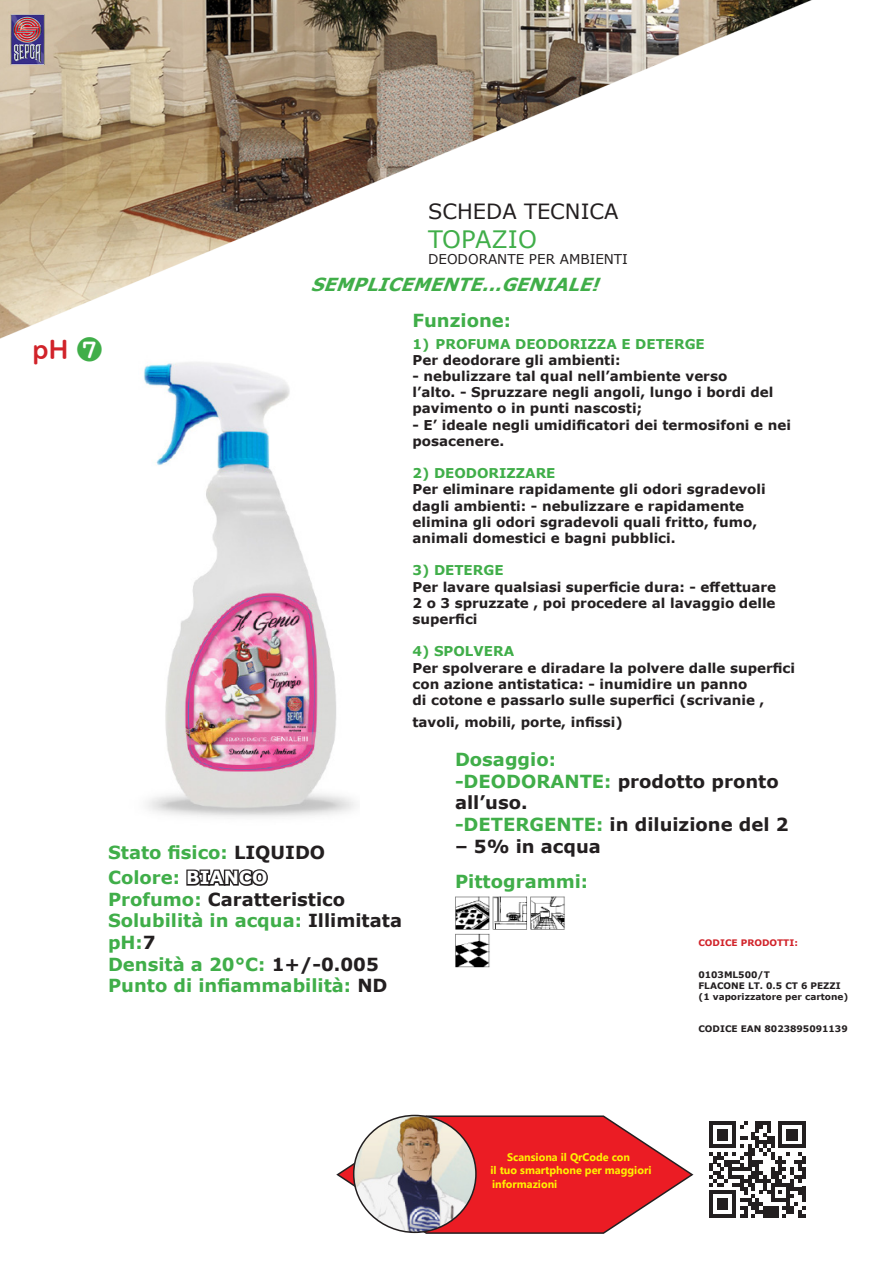
<style>
.page{position:relative;width:893px;height:1263px;background:#fff}
.page>*{position:absolute;margin:0;border:0;box-sizing:border-box;transform-origin:0 0}
.t1{font:25.5px "UD Digi Kyokasho NP B";color:#d1232a}
.t2{font:24px "Verdana";color:#40ae49}
.t3{font:21px "Verdana";color:#231f20}
.t4{font:700 18px "Verdana";color:#40ae49}
.t5{font:700 18px/21.6px "Verdana";color:#231f20}
.t6{font:italic 700 18px "Verdana";color:#40ae49}
.t7{font:700 13.5px/16.2px "Verdana";color:#231f20}
.t8{font:700 13.5px "Verdana";color:#40ae49}
.t9{font:13.5px "Verdana";color:#231f20}
.t10{font:700 10.95px/13.2px "Microsoft New Tai Lue";color:#fff101}
.t11{font:700 9px "Verdana";color:#231f20}
.t12{font:700 9px "Verdana";color:#d1232a}
.s1{color:#40ae49}
.s2{color:#231f20}
.s3{color:#fff}
</style>
<div class="page">
<svg style="left:336px;top:1114px;width:358px;height:120px"></svg>
<img style="left:0;top:0;width:812px;height:339px">
<svg style="left:709px;top:1121px;width:97px;height:96px"></svg>
<img style="left:455px;top:896px;width:110px;height:72px">
<svg style="left:186px;top:869px;width:82px;height:17px"></svg>
<img style="left:354px;top:1115px;width:122px;height:117px">
<div style="left:353px;top:1115px;width:124px;height:118px;border:2px solid #231f20;border-radius:50%"></div>
<img style="left:143px;top:362px;width:213px;height:455px">
<p class="t1" style="left:32px;top:335px;width:72px">pH <span class="s1">❼</span></p>
<p class="t3" style="left:428px;top:197px;width:192px">SCHEDA TECNICA</p>
<p class="t2" style="left:428px;top:223px;width:110px">TOPAZIO</p>
<p class="t9" style="left:428px;top:250px;width:201px">DEODORANTE PER AMBIENTI</p>
<p class="t6" style="left:310px;top:272px;width:298px">SEMPLICEMENTE...GENIALE!</p>
<p class="t4" style="left:412px;top:308px;width:100px">Funzione:</p>
<p class="t8" style="left:412px;top:334px;width:294px">1) PROFUMA DEODORIZZA E DETERGE</p>
<p class="t7" style="left:412px;top:352px;width:210px">Per deodorare gli ambienti:</p>
<p class="t7" style="left:412px;top:368px;width:362px">- nebulizzare tal qual nell’ambiente verso l’alto. - Spruzzare negli angoli, lungo i bordi del pavimento o in punti nascosti;</p>
<p class="t7" style="left:412px;top:416px;width:380px">- E’ ideale negli umidificatori dei termosifoni e nei posacenere.</p>
<p class="t8" style="left:412px;top:464px;width:144px">2) DEODORIZZARE</p>
<p class="t7" style="left:412px;top:481px;width:355px">Per eliminare rapidamente gli odori sgradevoli dagli ambienti: - nebulizzare e rapidamente elimina gli odori sgradevoli quali fritto, fumo, animali domestici e bagni pubblici.</p>
<p class="t8" style="left:412px;top:561px;width:93px">3) DETERGE</p>
<p class="t7" style="left:412px;top:578px;width:365px;text-align:justify">Per lavare qualsiasi superficie dura: - effettuare 2 o 3 spruzzate , poi procedere al lavaggio delle superfici</p>
<p class="t8" style="left:412px;top:642px;width:103px">4) SPOLVERA</p>
<p class="t7" style="left:412px;top:659px;width:384px">Per spolverare e diradare la polvere dalle superfici con azione antistatica: - inumidire un panno<br>di cotone e passarlo sulle superfici (scrivanie ,</p>
<p class="t7" style="left:412px;top:713px;width:212px">tavoli, mobili, porte, infissi)</p>
<p class="t4" style="left:108px;top:840px;width:219px">Stato fisico: <span class="s2">LIQUIDO</span></p>
<p class="t4" style="left:108px;top:865px;width:161px">Colore: <span class="s3">BIANCO</span></p>
<p class="t5" style="left:108px;top:888px;width:239px"><span class="s1">Profumo:</span> Caratteristico</p>
<p class="t4" style="left:108px;top:908px;width:296px">Solubilità in acqua: <span class="s2">Illimitata</span></p>
<p class="t4" style="left:108px;top:930px;width:49px">pH:<span class="s2">7</span></p>
<p class="t4" style="left:108px;top:951px;width:272px">Densità a 20°C: <span class="s2">1+/-0.005</span></p>
<p class="t4" style="left:108px;top:973px;width:281px">Punto di infiammabilità: <span class="s2">ND</span></p>
<p class="t4" style="left:455px;top:747px;width:102px">Dosaggio:</p>
<p class="t5" style="left:455px;top:770px;width:325px"><span class="s1">-DEODORANTE:</span> prodotto pronto all’uso.</p>
<p class="t5" style="left:455px;top:813px;width:335px"><span class="s1">-DETERGENTE:</span> in diluizione del 2</p>
<p class="t5" style="left:455px;top:835px;width:147px">– 5% in acqua</p>
<p class="t4" style="left:455px;top:869px;width:135px">Pittogrammi:</p>
<p class="t12" style="left:698px;top:936px;width:101px">CODICE PRODOTTI:</p>
<p class="t11" style="left:698px;top:968px;width:73px">0103ML500/T</p>
<p class="t11" style="left:698px;top:979px;width:144px">FLACONE LT. 0.5 CT 6 PEZZI</p>
<p class="t11" style="left:698px;top:990px;width:151px">(1 vaporizzatore per cartone)</p>
<p class="t11" style="left:698px;top:1022px;width:151px">CODICE EAN 8023895091139</p>
<p class="t10" style="left:490px;top:1151px;width:162px;text-indent:16px">Scansiona il QrCode con<br>il tuo smartphone per maggiori informazioni</p>
</div>
